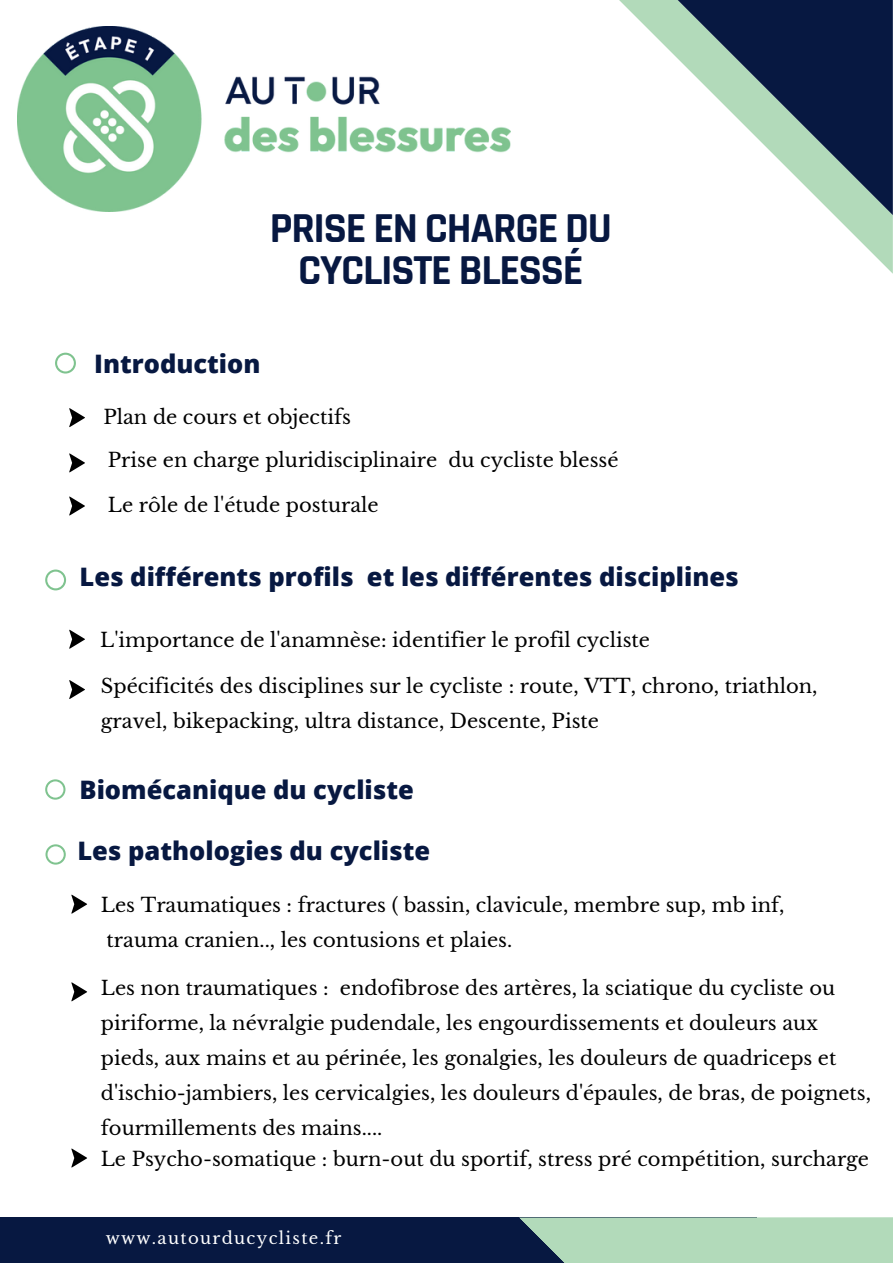
<style>
.page{position:relative;width:893px;height:1264px;background:#fff}
.page>*{position:absolute;margin:0;border:0;box-sizing:border-box;transform-origin:0 0}
.t1{font:700 43.2px/42.8px "Rajdhani";letter-spacing:-.03em;color:#071841;text-align:center}
.t2{font:800 25.5px "Open Sans";color:#071841}
.t3{font:19.5px/34.8px "Libre Baskerville";color:#000}
.t4{font:16.5px "Libre Baskerville";letter-spacing:.08em;color:#fff}
</style>
<div class="page">
<div style="left:0;top:1217px;width:756px;height:45px;background:#071841"></div>
<svg style="left:519px;top:1217px;width:373px;height:45px"></svg>
<svg style="left:619px;top:0;width:273px;height:273px"></svg>
<svg style="left:677px;top:0;width:215px;height:215px"></svg>
<svg style="left:55px;top:352px;width:21px;height:21px"></svg>
<svg style="left:45px;top:779px;width:20px;height:20px"></svg>
<svg style="left:45px;top:569px;width:21px;height:21px"></svg>
<svg style="left:69px;top:408px;width:16px;height:19px"></svg>
<svg style="left:69px;top:453px;width:16px;height:19px"></svg>
<svg style="left:69px;top:496px;width:16px;height:19px"></svg>
<svg style="left:69px;top:629px;width:16px;height:19px"></svg>
<svg style="left:69px;top:680px;width:16px;height:19px"></svg>
<svg style="left:45px;top:844px;width:21px;height:20px"></svg>
<svg style="left:71px;top:894px;width:16px;height:19px"></svg>
<svg style="left:71px;top:982px;width:16px;height:19px"></svg>
<svg style="left:71px;top:1148px;width:16px;height:19px"></svg>
<img style="left:17px;top:27px;width:493px;height:184px">
<p class="t1" style="left:270px;top:208px;width:344px">PRISE EN CHARGE DU<br>CYCLISTE BLESSÉ</p>
<p class="t2" style="left:94px;top:345px;width:168px">Introduction</p>
<p class="t3" style="left:103px;top:399px;width:249px">Plan de cours et objectifs</p>
<p class="t3" style="left:108px;top:443px;width:512px">Prise en charge pluridisciplinaire du cycliste blessé</p>
<p class="t3" style="left:108px;top:488px;width:272px">Le rôle de l'étude posturale</p>
<p class="t2" style="left:79px;top:559px;width:660px">Les différents profils et les différentes disciplines</p>
<p class="t3" style="left:100px;top:623px;width:551px">L'importance de l'anamnèse: identifier le profil cycliste</p>
<p class="t3" style="left:101px;top:669px;width:718px">Spécificités des disciplines sur le cycliste : route, VTT, chrono, triathlon, gravel, bikepacking, ultra distance, Descente, Piste</p>
<p class="t2" style="left:79px;top:771px;width:336px">Biomécanique du cycliste</p>
<p class="t2" style="left:77px;top:833px;width:354px">Les pathologies du cycliste</p>
<p class="t3" style="left:101px;top:887px;width:685px">Les Traumatiques : fractures ( bassin, clavicule, membre sup, mb inf,</p>
<p class="t3" style="left:106px;top:922px;width:407px">trauma cranien.., les contusions et plaies.</p>
<p class="t3" style="left:101px;top:970px;width:771px">Les non traumatiques : endofibrose des artères, la sciatique du cycliste ou piriforme, la névralgie pudendale, les engourdissements et douleurs aux pieds, aux mains et au périnée, les gonalgies, les douleurs de quadriceps et d'ischio-jambiers, les cervicalgies, les douleurs d'épaules, de bras, de poignets, fourmillements des mains....</p>
<p class="t3" style="left:101px;top:1141px;width:769px">Le Psycho-somatique : burn-out du sportif, stress pré compétition, surcharge</p>
<p class="t4" style="left:106px;top:1227px;width:237px">www.autourducycliste.fr</p>
</div>
